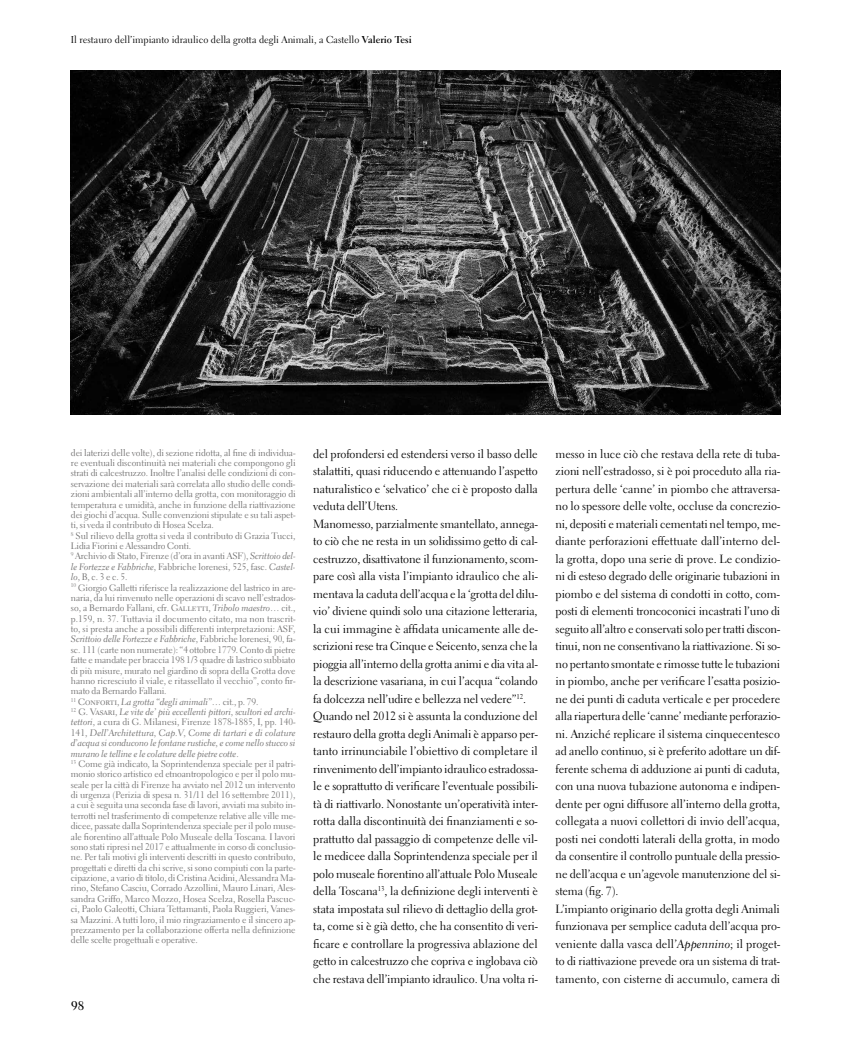
<style>
.page{position:relative;width:851px;height:1063px;background:#fff}
.page>*{position:absolute;margin:0;border:0;box-sizing:border-box;transform-origin:0 0}
.t1{font:700 12.5px "Electra LT Std";color:#000}
.t2{font:11.88px/17.5px "Electra LT Std";letter-spacing:-.01em;color:#000}
.t3{font:10px "Electra LT Std";color:#000}
.t4{font:9.38px/10.4px "Electra LT Std";letter-spacing:-.01em;color:#706f6f;text-align:justify}
.t5{font:9.38px/10.4px "Electra LT Std Cursive";letter-spacing:-.01em;color:#706f6f}
.s1{font-weight:700}
.s2{font-family:"Electra LT Std Cursive"}
.s3{font-family:"Electra LT Std"}
</style>
<div class="page">
<img style="left:71px;top:71px;width:709px;height:343px">
<p class="t3" style="left:71px;top:33px;width:342px">Il restauro dell’impianto idraulico della grotta degli Animali, a Castello <span class="s1">Valerio Tesi</span></p>
<p class="t4" style="left:71px;top:447px;width:226px;text-align:left">dei laterizi delle volte), di sezione ridotta, al fine di individua&shy;re eventuali discontinuità nei materiali che compongono gli strati di calcestruzzo. Inoltre l’analisi delle condizioni di con&shy;servazione dei materiali sarà correlata allo studio delle condi&shy;zioni ambientali all’interno della grotta, con monitoraggio di temperatura e umidità, anche in funzione della riattivazione dei giochi d’acqua. Sulle convenzioni stipulate e su tali aspet&shy;ti, si veda il contributo di Hosea Scelza.<br><sup>8</sup> Sul rilievo della grotta si veda il contributo di Grazia Tucci, Lidia Fiorini e Alessandro Conti.<br><sup>9</sup> Archivio di Stato, Firenze (d’ora in avanti ASF), <span class="s2">Scrittoio del&shy;le Fortezze e Fabbriche</span>, Fabbriche lorenesi, 525, fasc. <span class="s2">Castel&shy;lo</span>, B, c. 3 e c. 5.<br><sup>10</sup> Giorgio Galletti riferisce la realizzazione del lastrico in are&shy;naria, da lui rinvenuto nelle operazioni di scavo nell’estrados&shy;so, a Bernardo Fallani, cfr. Galletti, <span class="s2">Tribolo maestro</span>… cit., p.159, n. 37. Tuttavia il documento citato, ma non trascrit&shy;to, si presta anche a possibili differenti interpretazioni: ASF,</p>
<p class="t5" style="left:71px;top:634px;width:226px">Scrittoio delle Fortezze e Fabbriche<span class="s3">, Fabbriche lorenesi, 90, fa-</span></p>
<p class="t4" style="left:71px;top:644px;width:226px">sc. 111 (carte non numerate): “4 ottobre 1779. Conto di pietre fatte e mandate per braccia 198 1/3 quadre di lastrico subbiato di più misure, murato nel giardino di sopra della Grotta dove hanno ricresciuto il viale, e ritassellato il vecchio”, conto fir&shy;mato da Bernardo Fallani.</p>
<p class="t5" style="left:71px;top:696px;width:226px"><sup>11</sup> <span class="s3">Conforti,</span> La grotta “degli animali”<span class="s3">… cit., p. 79.<br></span><sup>12</sup> <span class="s3">G. Vasari,</span> Le vite de’ più eccellenti pittori, scultori ed archi-</p>
<p class="t4" style="left:71px;top:717px;width:226px"><span class="s2">tettori</span>, a cura di G. Milanesi, Firenze 1878-1885, I, pp. 140-</p>
<p class="t5" style="left:71px;top:727px;width:226px;text-align:justify"><span class="s3">141,</span> Dell’Architettura, Cap.V, Come di tartari e di colature d’acqua si conducono le fontane rustiche, e come nello stucco si murano le telline e le colature delle pietre cotte<span class="s3">.</span></p>
<p class="t4" style="left:71px;top:759px;width:226px"><sup>13</sup> Come già indicato, la Soprintendenza speciale per il patri&shy;monio storico artistico ed etnoantropologico e per il polo mu&shy;seale per la città di Firenze ha avviato nel 2012 un intervento di urgenza (Perizia di spesa n. 31/11 del 16 settembre 2011), a cui è seguita una seconda fase di lavori, avviati ma subito in&shy;terrotti nel trasferimento di competenze relative alle ville me&shy;dicee, passate dalla Soprintendenza speciale per il polo muse&shy;ale fiorentino all’attuale Polo Museale della Toscana<span class="s2">.</span> I lavori sono stati ripresi nel 2017 e attualmente in corso di conclusio&shy;ne. Per tali motivi gli interventi descritti in questo contributo, progettati e diretti da chi scrive, si sono compiuti con la parte&shy;cipazione, a vario di titolo, di Cristina Acidini, Alessandra Ma&shy;rino, Stefano Casciu, Corrado Azzollini, Mauro Linari, Ales&shy;sandra Griffo, Marco Mozzo, Hosea Scelza, Rosella Pascuc&shy;ci, Paolo Galeotti, Chiara Tettamanti, Paola Ruggieri, Vanes&shy;sa Mazzini. A tutti loro, il mio ringraziamento e il sincero ap&shy;prezzamento per la collaborazione offerta nella definizione delle scelte progettuali e operative.</p>
<p class="t1" style="left:71px;top:998px;width:14px">98</p>
<p class="t2" style="left:313px;top:445px;width:226px">del profondersi ed estendersi verso il basso delle stalattiti, quasi riducendo e attenuando l’aspetto naturalistico e ‘selvatico’ che ci è proposto dalla veduta dell’Utens.<br>Manomesso, parzialmente smantellato, annega&shy;to ciò che ne resta in un solidissimo getto di cal&shy;cestruzzo, disattivatone il funzionamento, scom&shy;pare così alla vista l’impianto idraulico che ali&shy;mentava la caduta dell’acqua e la ‘grotta del dilu&shy;vio’ diviene quindi solo una citazione letteraria, la cui immagine è affidata unicamente alle de&shy;scrizioni rese tra Cinque e Seicento, senza che la pioggia all’interno della grotta animi e dia vita al&shy;la descrizione vasariana, in cui l’acqua “colando fa dolcezza nell’udire e bellezza nel vedere”<sup>12</sup>.<br>Quando nel 2012 si è assunta la conduzione del restauro della grotta degli Animali è apparso per&shy;tanto irrinunciabile l’obiettivo di completare il rinvenimento dell’impianto idraulico estradossa&shy;le e soprattutto di verificare l’eventuale possibili&shy;tà di riattivarlo. Nonostante un’operatività inter&shy;rotta dalla discontinuità dei finanziamenti e so&shy;prattutto dal passaggio di competenze delle vil&shy;le medicee dalla Soprintendenza speciale per il polo museale fiorentino all’attuale Polo Museale della Toscana<sup>13</sup>, la definizione degli interventi è stata impostata sul rilievo di dettaglio della grot&shy;ta, come si è già detto, che ha consentito di veri&shy;ficare e controllare la progressiva ablazione del getto in calcestruzzo che copriva e inglobava ciò che restava dell’impianto idraulico. Una volta ri-</p>
<p class="t2" style="left:555px;top:445px;width:226px">messo in luce ciò che restava della rete di tuba&shy;zioni nell’estradosso, si è poi proceduto alla ria&shy;pertura delle ‘canne’ in piombo che attraversa&shy;no lo spessore delle volte, occluse da concrezio&shy;ni, depositi e materiali cementati nel tempo, me&shy;diante perforazioni effettuate dall’interno del&shy;la grotta, dopo una serie di prove. Le condizio&shy;ni di esteso degrado delle originarie tubazioni in piombo e del sistema di condotti in cotto, com&shy;posti di elementi troncoconici incastrati l’uno di seguito all’altro e conservati solo per tratti discon&shy;tinui, non ne consentivano la riattivazione. Si so&shy;no pertanto smontate e rimosse tutte le tubazioni in piombo, anche per verificare l’esatta posizio&shy;ne dei punti di caduta verticale e per procedere alla riapertura delle ‘canne’ mediante perforazio&shy;ni. Anziché replicare il sistema cinquecentesco ad anello continuo, si è preferito adottare un dif&shy;ferente schema di adduzione ai punti di caduta, con una nuova tubazione autonoma e indipen&shy;dente per ogni diffusore all’interno della grotta, collegata a nuovi collettori di invio dell’acqua, posti nei condotti laterali della grotta, in modo da consentire il controllo puntuale della pressio&shy;ne dell’acqua e un’agevole manutenzione del si&shy;stema (fig. 7).<br>L’impianto originario della grotta degli Animali funzionava per semplice caduta dell’acqua pro&shy;veniente dalla vasca dell’<span class="s2">Appennino</span>; il proget&shy;to di riattivazione prevede ora un sistema di trat&shy;tamento, con cisterne di accumulo, camera di</p>
</div>
